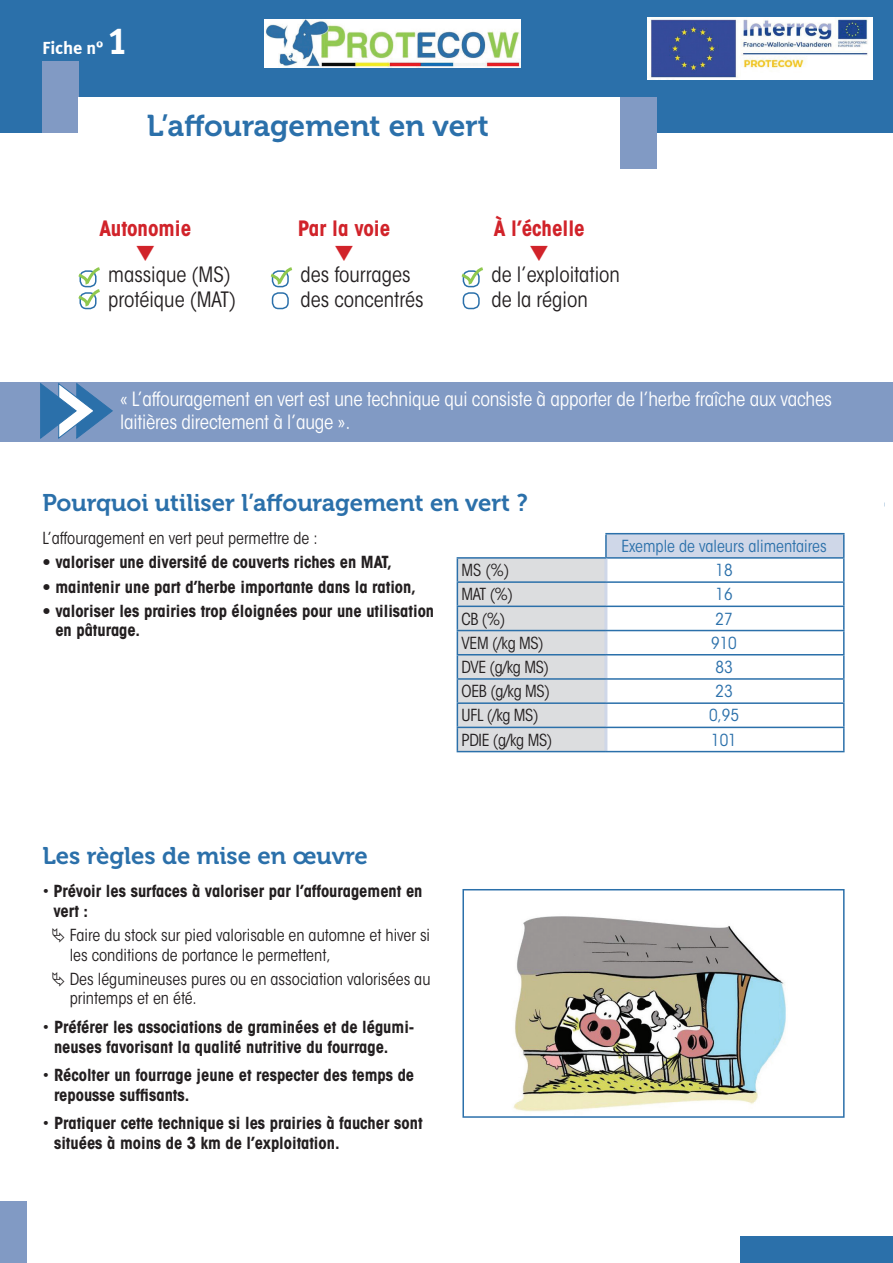
<style>
.page{position:relative;width:893px;height:1263px;background:#fff}
.page>*{position:absolute;margin:0;border:0;box-sizing:border-box;transform-origin:0 0}
.t1{font:30px "Museo 700";color:#2b70aa}
.t2{font:24px "Museo 700";color:#2b70aa}
.t3{font:condensed 21px "ITC Avant Garde Std";color:#231f20}
.t4{font:700 condensed 21px "ITC Avant Garde Std";color:#d1232a}
.t5{font:condensed 19.5px/23.4px "ITC Avant Garde Std";letter-spacing:-.01em;color:#fff}
.t6{font:18px "Meta Bold LF";color:#fff}
.t7{font:700 condensed 16.5px/19.8px "ITC Avant Garde Std";color:#231f20}
.t8{font:condensed 16.5px/19.8px "ITC Avant Garde Std";color:#231f20}
.t9{font:condensed 16.5px "ITC Avant Garde Std";color:#2b70aa}
.s1{font-size:37.5px}
.s2{font-weight:400}
</style>
<div class="page">
<div style="left:741px;top:1237px;width:152px;height:26px;background:#2b70aa"></div>
<div style="left:0;top:383px;width:893px;height:59px;background:#819ac4"></div>
<div style="left:0;top:0;width:893px;height:133px;background:#2b70aa"></div>
<img style="left:265px;top:20px;width:255px;height:47px">
<div style="left:43px;top:62px;width:36px;height:71px;background:#819ac4"></div>
<div style="left:79px;top:97px;width:542px;height:83px;background:#fff"></div>
<div style="left:621px;top:97px;width:36px;height:71px;background:#819ac4"></div>
<svg style="left:40px;top:383px;width:73px;height:56px"></svg>
<div style="left:606px;top:534px;width:238px;height:24px;background:#cfd7e8"></div>
<hr style="left:605px;top:533px;width:240px;height:1px;background:#2b70aa">
<hr style="left:605px;top:534px;width:2px;height:23px;background:#2b70aa">
<hr style="left:843px;top:534px;width:2px;height:23px;background:#2b70aa">
<hr style="left:606px;top:557px;width:239px;height:2px;background:#2b70aa">
<hr style="left:604px;top:559px;width:3px;height:22px;background:#cfd7e8">
<hr style="left:604px;top:583px;width:3px;height:23px;background:#cfd7e8">
<hr style="left:604px;top:607px;width:3px;height:23px;background:#cfd7e8">
<hr style="left:604px;top:631px;width:3px;height:23px;background:#cfd7e8">
<hr style="left:604px;top:655px;width:3px;height:23px;background:#cfd7e8">
<hr style="left:604px;top:680px;width:3px;height:22px;background:#cfd7e8">
<hr style="left:604px;top:704px;width:3px;height:23px;background:#cfd7e8">
<hr style="left:604px;top:728px;width:3px;height:23px;background:#cfd7e8">
<hr style="left:843px;top:559px;width:2px;height:22px;background:#2b70aa">
<hr style="left:843px;top:583px;width:2px;height:23px;background:#2b70aa">
<hr style="left:606px;top:606px;width:239px;height:1px;background:#2b70aa">
<hr style="left:843px;top:607px;width:2px;height:23px;background:#2b70aa">
<hr style="left:606px;top:630px;width:239px;height:1px;background:#2b70aa">
<hr style="left:843px;top:631px;width:2px;height:23px;background:#2b70aa">
<hr style="left:606px;top:654px;width:239px;height:1px;background:#2b70aa">
<hr style="left:843px;top:655px;width:2px;height:23px;background:#2b70aa">
<hr style="left:606px;top:678px;width:239px;height:2px;background:#2b70aa">
<hr style="left:843px;top:680px;width:2px;height:22px;background:#2b70aa">
<hr style="left:606px;top:702px;width:239px;height:2px;background:#2b70aa">
<hr style="left:843px;top:704px;width:2px;height:23px;background:#2b70aa">
<hr style="left:606px;top:727px;width:239px;height:1px;background:#2b70aa">
<hr style="left:843px;top:728px;width:2px;height:23px;background:#2b70aa">
<hr style="left:606px;top:751px;width:239px;height:1px;background:#2b70aa">
<hr style="left:606px;top:581px;width:239px;height:2px;background:#2b70aa">
<hr style="left:457px;top:557px;width:149px;height:2px;background:#2b70aa">
<svg style="left:457px;top:558px;width:149px;height:193px;background:#d0d5db"></svg>
<hr style="left:457px;top:751px;width:149px;height:1px;background:#2b70aa">
<div style="left:80px;top:292px;width:17px;height:17px;border:2px solid #2b70aa;border-radius:6px"></div>
<div style="left:272px;top:270px;width:17px;height:17px;border:2px solid #2b70aa;border-radius:6px"></div>
<div style="left:272px;top:292px;width:17px;height:17px;border:2px solid #2b70aa;border-radius:6px"></div>
<svg style="left:270px;top:267px;width:23px;height:19px"></svg>
<div style="left:463px;top:270px;width:17px;height:17px;border:2px solid #2b70aa;border-radius:6px"></div>
<div style="left:463px;top:292px;width:17px;height:17px;border:2px solid #2b70aa;border-radius:6px"></div>
<svg style="left:461px;top:267px;width:22px;height:19px"></svg>
<img style="left:513px;top:916px;width:273px;height:196px">
<div style="left:462px;top:889px;width:383px;height:229px;border:2px solid #2b70aa"></div>
<div style="left:0;top:1202px;width:26px;height:61px;background:#819ac4"></div>
<svg style="left:78px;top:267px;width:22px;height:41px"></svg>
<img style="left:648px;top:17px;width:225px;height:62px">
<p class="t6" style="left:43px;top:37px;width:87px">Fiche n° <span class="s1">1</span></p>
<p class="t1" style="left:147px;top:109px;width:344px">L’affouragement en vert</p>
<p class="t4" style="left:100px;top:215px;width:93px">Autonomie</p>
<p class="t3" style="left:108px;top:261px;width:124px">massique (MS)</p>
<p class="t3" style="left:108px;top:287px;width:129px">protéique (MAT)</p>
<p class="t4" style="left:298px;top:215px;width:94px">Par la voie</p>
<p class="t3" style="left:300px;top:261px;width:112px">des fourrages</p>
<p class="t3" style="left:300px;top:287px;width:125px">des concentrés</p>
<p class="t4" style="left:494px;top:215px;width:93px">À l’échelle</p>
<p class="t3" style="left:491px;top:261px;width:130px">de l’exploitation</p>
<p class="t3" style="left:491px;top:287px;width:98px">de la région</p>
<p class="t5" style="left:120px;top:387px;width:713px">« L’affouragement en vert est une technique qui consiste à apporter de l’herbe fraîche aux vaches laitières directement à l’auge ».</p>
<p class="t2" style="left:43px;top:490px;width:487px">Pourquoi utiliser l’affouragement en vert ?</p>
<p class="t8" style="left:43px;top:529px;width:277px">L’affouragement en vert peut permettre de :</p>
<p class="t7" style="left:43px;top:552px;width:351px">• valoriser une diversité de couverts riches en MAT,</p>
<p class="t7" style="left:43px;top:576px;width:375px">• maintenir une part d’herbe importante dans la ration,</p>
<p class="t7" style="left:55px;top:600px;width:380px;text-indent:-13px">• valoriser les prairies trop éloignées pour une utilisation en pâturage.</p>
<p class="t9" style="left:621px;top:536px;width:207px">Exemple de valeurs alimentaires</p>
<p class="t8" style="left:462px;top:560px;width:49px">MS (%)</p>
<p class="t9" style="left:715px;top:560px;width:19px">18</p>
<p class="t8" style="left:462px;top:584px;width:53px">MAT (%)</p>
<p class="t9" style="left:715px;top:584px;width:19px">16</p>
<p class="t8" style="left:462px;top:609px;width:45px">CB (%)</p>
<p class="t9" style="left:715px;top:609px;width:19px">27</p>
<p class="t8" style="left:462px;top:633px;width:84px">VEM (/kg MS)</p>
<p class="t9" style="left:711px;top:633px;width:27px">910</p>
<p class="t8" style="left:462px;top:657px;width:89px">DVE (g/kg MS)</p>
<p class="t9" style="left:715px;top:657px;width:19px">83</p>
<p class="t8" style="left:462px;top:681px;width:90px">OEB (g/kg MS)</p>
<p class="t9" style="left:715px;top:681px;width:19px">23</p>
<p class="t8" style="left:462px;top:706px;width:78px">UFL (/kg MS)</p>
<p class="t9" style="left:709px;top:705px;width:32px">0,95</p>
<p class="t8" style="left:462px;top:730px;width:92px">PDIE (g/kg MS)</p>
<p class="t9" style="left:711px;top:730px;width:27px">101</p>
<p class="t2" style="left:43px;top:842px;width:327px">Les règles de mise en œuvre</p>
<p class="t7" style="left:53px;top:881px;width:371px;text-indent:-11px"><span class="s2">•</span> Prévoir les surfaces à valoriser par l’affouragement en vert :</p>
<p class="t8" style="left:70px;top:925px;width:362px">Faire du stock sur pied valorisable en automne et hiver si les conditions de portance le permettent,</p>
<p class="t8" style="left:70px;top:969px;width:362px">Des légumineuses pures ou en association valorisées au printemps et en été.</p>
<p class="t7" style="left:54px;top:1017px;width:362px;text-indent:-12px"><span class="s2">•</span> Préférer les associations de graminées et de légumi&shy;neuses favorisant la qualité nutritive du fourrage.</p>
<p class="t7" style="left:54px;top:1065px;width:362px;text-indent:-12px"><span class="s2">•</span> Récolter un fourrage jeune et respecter des temps de repousse suffisants.</p>
<p class="t7" style="left:54px;top:1113px;width:370px;text-indent:-12px"><span class="s2">•</span> Pratiquer cette technique si les prairies à faucher sont situées à moins de 3 km de l’exploitation.</p>
</div>
